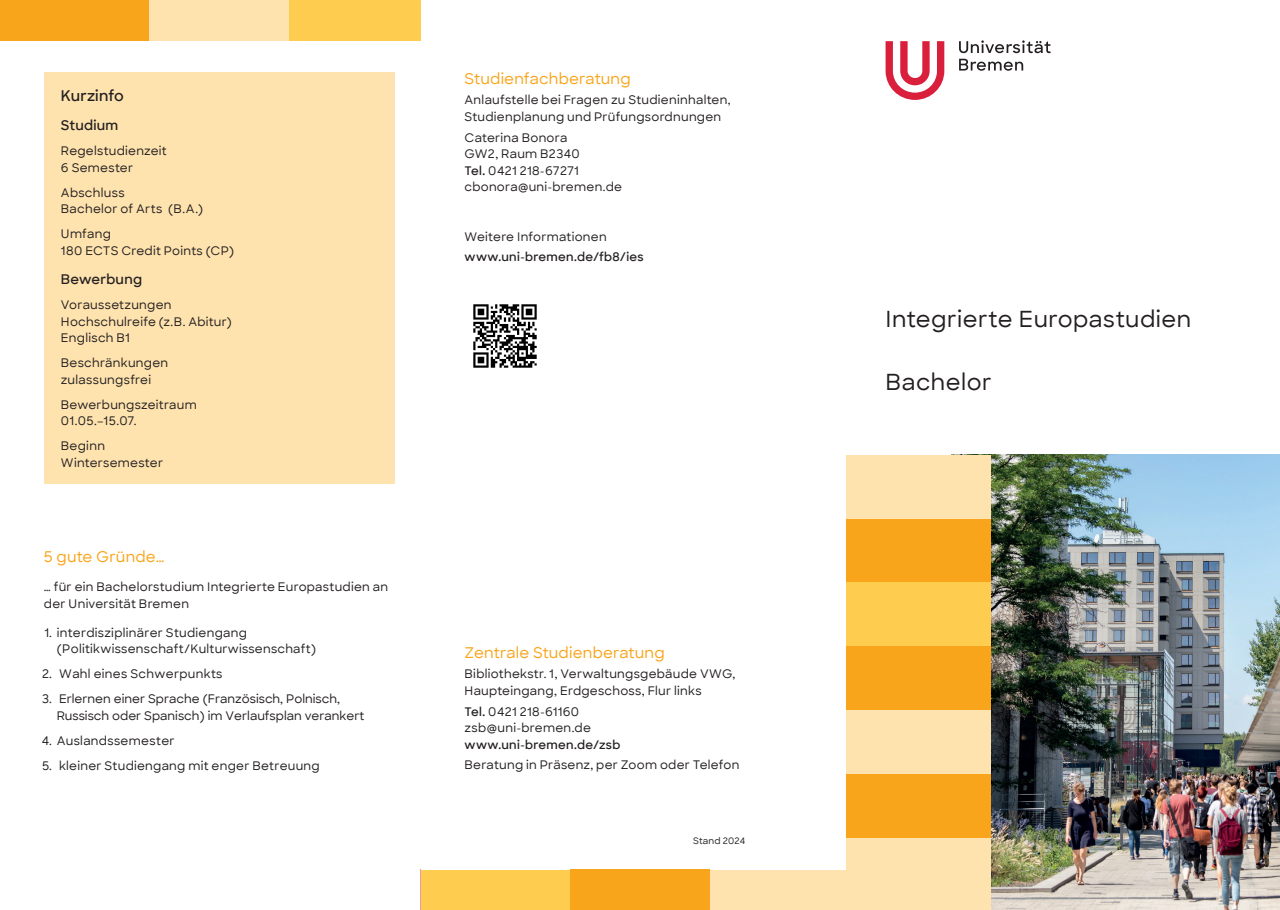
<style>
.page{position:relative;width:1280px;height:910px;background:#fff}
.page>*{position:absolute;margin:0;border:0;box-sizing:border-box;transform-origin:0 0}
.t1{font:500 22.5px "Sharp Sans";letter-spacing:.025em;color:#231f20}
.t2{font:500 15px "Sharp Sans";letter-spacing:.01em;color:#f9a51b}
.t3{font:600 15px "Sharp Sans";letter-spacing:.005em;color:#231f20}
.t4{font:600 13.5px "Sharp Sans";letter-spacing:.02em;color:#231f20}
.t5{font:500 12px/16.5px "Sharp Sans";letter-spacing:.02em;color:#231f20}
.t6{font:500 12px/16.5px "Sharp Sans";color:#231f20}
.t7{font:600 12px "Sharp Sans";letter-spacing:.025em;color:#231f20}
.t8{font:500 9px "Sharp Sans";letter-spacing:.02em;color:#231f20}
.s1{font-weight:600}
</style>
<div class="page">
<svg style="left:959px;top:59px;width:64px;height:12px"></svg>
<svg style="left:959px;top:40px;width:92px;height:13px"></svg>
<svg style="left:885px;top:41px;width:59px;height:59px"></svg>
<img style="left:991px;top:455px;width:289px;height:454px">
<div style="left:473px;top:870px;width:377px;height:40px;background:#fee3af"></div>
<div style="left:570px;top:870px;width:140px;height:40px;background:#f9a51b"></div>
<div style="left:421px;top:870px;width:149px;height:40px;background:#fecc4e"></div>
<div style="left:0;top:0;width:149px;height:40px;background:#f9a51b"></div>
<div style="left:149px;top:0;width:140px;height:40px;background:#fee3af"></div>
<div style="left:289px;top:0;width:132px;height:40px;background:#fecc4e"></div>
<div style="left:846px;top:455px;width:145px;height:455px;background:#f9a51b"></div>
<div style="left:846px;top:838px;width:145px;height:72px;background:#fee3af"></div>
<div style="left:846px;top:455px;width:145px;height:64px;background:#fee3af"></div>
<div style="left:846px;top:710px;width:145px;height:64px;background:#fee3af"></div>
<div style="left:846px;top:583px;width:145px;height:63px;background:#fecc4e"></div>
<img style="left:473px;top:304px;width:64px;height:64px">
<div style="left:44px;top:72px;width:350px;height:412px;background:#fee3af"></div>
<p class="t3" style="left:61px;top:84px;width:64px">Kurzinfo</p>
<p class="t4" style="left:61px;top:115px;width:59px">Studium</p>
<p class="t5" style="left:61px;top:142px;width:107px">Regelstudienzeit<br>6 Semester</p>
<p class="t5" style="left:61px;top:183px;width:144px">Abschluss<br>Bachelor of Arts (B.A.)</p>
<p class="t5" style="left:61px;top:225px;width:175px">Umfang<br>180 ECTS Credit Points (CP)</p>
<p class="t4" style="left:61px;top:269px;width:83px">Bewerbung</p>
<p class="t5" style="left:61px;top:296px;width:172px">Voraussetzungen<br>Hochschulreife (z.B. Abitur)<br>Englisch B1</p>
<p class="t5" style="left:61px;top:354px;width:109px">Beschränkungen zulassungsfrei</p>
<p class="t5" style="left:61px;top:395px;width:137px">Bewerbungszeitraum<br>01.05.–15.07.</p>
<p class="t5" style="left:61px;top:437px;width:104px">Beginn<br>Wintersemester</p>
<p class="t2" style="left:44px;top:545px;width:122px">5 gute Gründe…</p>
<p class="t5" style="left:44px;top:578px;width:346px">… für ein Bachelorstudium Integrierte Europastudien an der Universität Bremen</p>
<p class="t5" style="left:57px;top:624px;width:261px;text-indent:-12px">1. interdisziplinärer Studiengang (Politikwissenschaft/Kulturwissenschaft)</p>
<p class="t5" style="left:42px;top:665px;width:182px">2. Wahl eines Schwerpunkts</p>
<p class="t6" style="left:57px;top:690px;width:309px;text-indent:-14px">3. Erlernen einer Sprache (Französisch, Polnisch,<br>Russisch oder Spanisch) im Verlaufsplan verankert</p>
<p class="t5" style="left:42px;top:732px;width:134px">4. Auslandssemester</p>
<p class="t5" style="left:42px;top:757px;width:279px">5. kleiner Studiengang mit enger Betreuung</p>
<p class="t2" style="left:465px;top:67px;width:168px">Studienfachberatung</p>
<p class="t5" style="left:465px;top:91px;width:268px">Anlaufstelle bei Fragen zu Studieninhalten,<br>Studienplanung und Prüfungsordnungen</p>
<p class="t5" style="left:465px;top:128px;width:159px">Caterina Bonora<br>GW2, Raum B2340<br><span class="s1">Tel.</span> 0421 218-67271 cbonora@uni-bremen.de</p>
<p class="t5" style="left:465px;top:228px;width:144px">Weitere Informationen</p>
<p class="t7" style="left:465px;top:248px;width:180px">www.uni-bremen.de/fb8/ies</p>
<p class="t2" style="left:465px;top:641px;width:202px">Zentrale Studienberatung</p>
<p class="t5" style="left:465px;top:665px;width:272px">Bibliothekstr. 1, Verwaltungsgebäude VWG,<br>Haupteingang, Erdgeschoss, Flur links</p>
<p class="t5" style="left:465px;top:702px;width:128px"><span class="s1">Tel.</span> 0421 218-61160 zsb@uni-bremen.de</p>
<p class="t7" style="left:465px;top:735px;width:157px">www.uni-bremen.de/zsb</p>
<p class="t5" style="left:465px;top:756px;width:276px">Beratung in Präsenz, per Zoom oder Telefon</p>
<p class="t8" style="left:693px;top:834px;width:54px">Stand 2024</p>
<h1 class="t1" style="left:885px;top:303px;width:307px">Integrierte Europastudien</h1>
<h1 class="t1" style="left:885px;top:365px;width:108px">Bachelor</h1>
</div>
